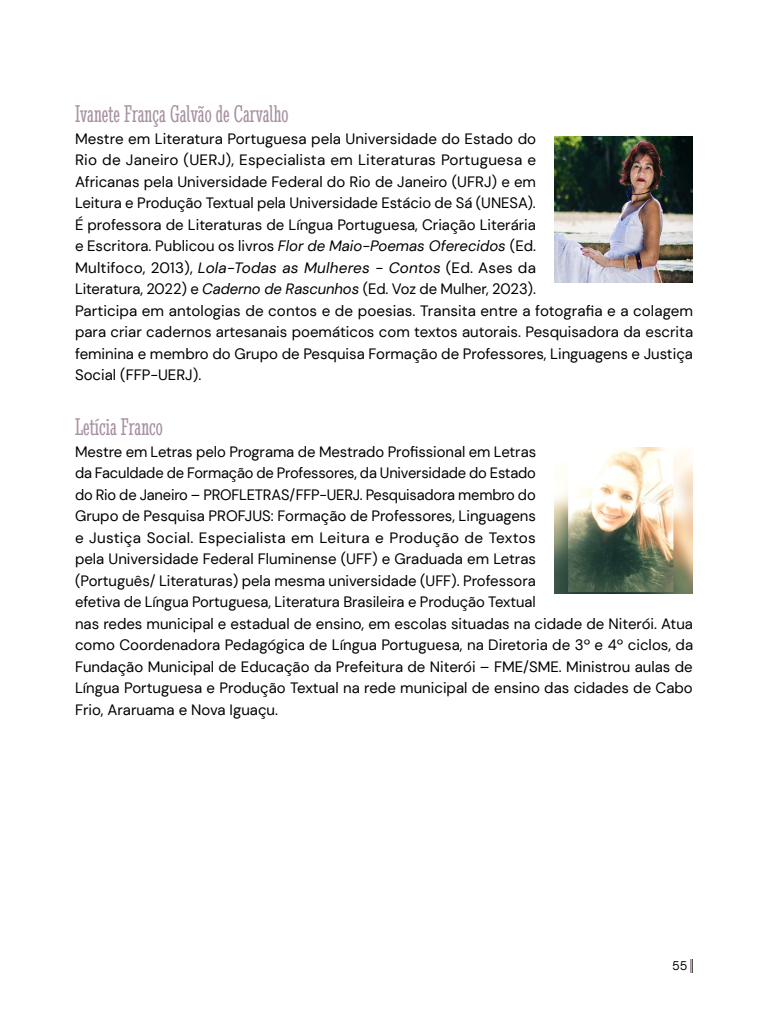
<style>
.page{position:relative;width:768px;height:1024px;background:#fff}
.page>*{position:absolute;margin:0;border:0;box-sizing:border-box;transform-origin:0 0}
.t1{font:ultra-condensed 25px "Stint";color:#a791a2}
.t2{font:15px/21.5px "DM Sans";color:#000}
.t3{font:12.5px "DM Sans";color:#000}
.s1{font-style:italic}
</style>
<div class="page">
<svg style="left:690px;top:959px;width:3px;height:14px"></svg>
<img style="left:554px;top:136px;width:139px;height:146px">
<img style="left:554px;top:448px;width:139px;height:146px">
<h1 class="t1" style="left:75px;top:100px;width:215px">Ivanete França Galvão de Carvalho</h1>
<p class="t2" style="left:75px;top:128px;width:620px">Mestre em Literatura Portuguesa pela Universidade do Estado do<br>Rio de Janeiro (UERJ), Especialista em Literaturas Portuguesa e<br>Africanas pela Universidade Federal do Rio de Janeiro (UFRJ) e em<br>Leitura e Produção Textual pela Universidade Estácio de Sá (UNESA).<br>É professora de Literaturas de Língua Portuguesa, Criação Literária<br>e Escritora. Publicou os livros <span class="s1">Flor de Maio-Poemas Oferecidos</span> (Ed.<br>Multifoco, 2013), <span class="s1">Lola-Todas as Mulheres - Contos</span> (Ed. Ases da<br>Literatura, 2022) e <span class="s1">Caderno de Rascunhos</span> (Ed. Voz de Mulher, 2023).<br>Participa em antologias de contos e de poesias. Transita entre a fotografia e a colagem para criar cadernos artesanais poemáticos com textos autorais. Pesquisadora da escrita feminina e membro do Grupo de Pesquisa Formação de Professores, Linguagens e Justiça Social (FFP-UERJ).</p>
<h1 class="t1" style="left:75px;top:413px;width:89px">Letícia Franco</h1>
<p class="t2" style="left:75px;top:441px;width:620px">Mestre em Letras pelo Programa de Mestrado Profissional em Letras<br>da Faculdade de Formação de Professores, da Universidade do Estado<br>do Rio de Janeiro – PROFLETRAS/FFP-UERJ. Pesquisadora membro do<br>Grupo de Pesquisa PROFJUS: Formação de Professores, Linguagens<br>e Justiça Social. Especialista em Leitura e Produção de Textos<br>pela Universidade Federal Fluminense (UFF) e Graduada em Letras<br>(Português/ Literaturas) pela mesma universidade (UFF). Professora<br>efetiva de Língua Portuguesa, Literatura Brasileira e Produção Textual<br>nas redes municipal e estadual de ensino, em escolas situadas na cidade de Niterói. Atua como Coordenadora Pedagógica de Língua Portuguesa, na Diretoria de 3º e 4º ciclos, da Fundação Municipal de Educação da Prefeitura de Niterói – FME/SME. Ministrou aulas de Língua Portuguesa e Produção Textual na rede municipal de ensino das cidades de Cabo Frio, Araruama e Nova Iguaçu.</p>
<p class="t3" style="left:672px;top:958px;width:17px">55</p>
</div>
